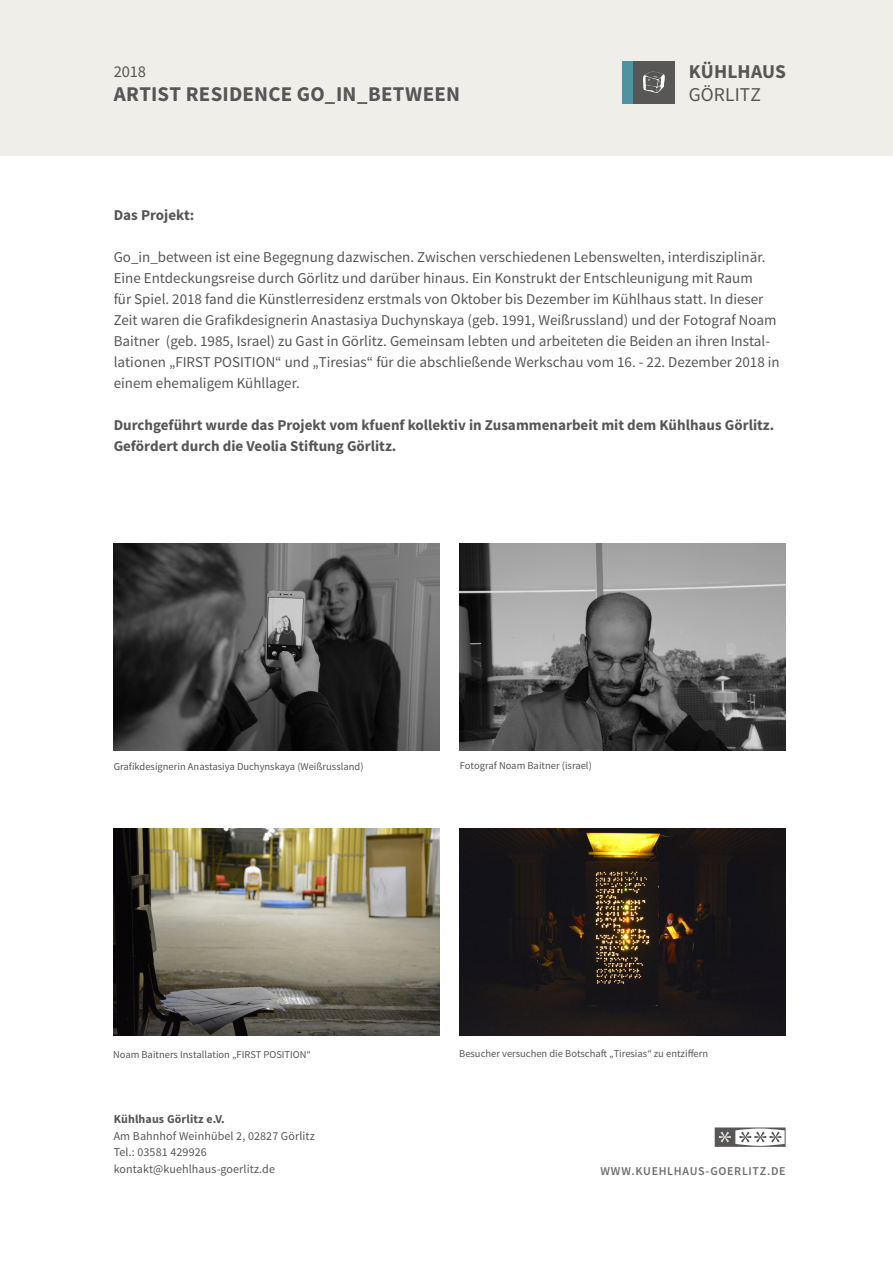
<style>
.page{position:relative;width:893px;height:1263px;background:#fff}
.page>*{position:absolute;margin:0;border:0;box-sizing:border-box;transform-origin:0 0}
.t1{font:700 21px "Source Sans Pro";letter-spacing:.01em;color:#575656}
.t2{font:700 19.65px "Source Sans Pro";letter-spacing:.005em;color:#575656}
.t3{font:19.65px "Source Sans Pro";letter-spacing:.005em;color:#575656}
.t4{font:16.5px "Source Sans Pro";color:#575656}
.t5{font:15px/21px "Source Sans Pro";color:#575656}
.t6{font:700 15px/21px "Source Sans Pro";color:#575656}
.t7{font:12px/16.5px "Source Sans Pro";letter-spacing:.01em;color:#575656}
.t8{font:600 12px "Source Sans Pro";letter-spacing:.055em;color:#706f6f}
.t9{font:700 12px "Source Sans Pro";letter-spacing:.01em;color:#575656}
.t10{font:10.5px "Source Sans Pro";color:#575656}
</style>
<div class="page">
<div style="left:0;top:0;width:893px;height:155px;background:#efeee9"></div>
<div style="left:633px;top:62px;width:42px;height:42px;background:#575756"></div>
<svg style="left:643px;top:71px;width:22px;height:22px"></svg>
<div style="left:622px;top:62px;width:11px;height:42px;background:#4f93a1"></div>
<svg style="left:715px;top:1127px;width:71px;height:20px"></svg>
<img style="left:114px;top:544px;width:325px;height:206px">
<img style="left:460px;top:544px;width:326px;height:206px">
<img style="left:114px;top:828px;width:325px;height:207px">
<img style="left:460px;top:828px;width:326px;height:207px">
<p class="t4" style="left:114px;top:62px;width:34px">2018</p>
<h1 class="t1" style="left:114px;top:81px;width:348px">ARTIST RESIDENCE GO_IN_BETWEEN</h1>
<h2 class="t2" style="left:689px;top:59px;width:99px">KÜHLHAUS</h2>
<h2 class="t3" style="left:689px;top:83px;width:73px">GÖRLITZ</h2>
<p class="t6" style="left:114px;top:205px;width:82px">Das Projekt:</p>
<p class="t5" style="left:114px;top:246px;width:667px">Go_in_between ist eine Begegnung dazwischen. Zwischen verschiedenen Lebenswelten, interdisziplinär.<br>Eine Entdeckungsreise durch Görlitz und darüber hinaus. Ein Konstrukt der Entschleunigung mit Raum<br>für Spiel. 2018 fand die Künstlerresidenz erstmals von Oktober bis Dezember im Kühlhaus statt. In dieser Zeit waren die Grafikdesignerin Anastasiya Duchynskaya (geb. 1991, Weißrussland) und der Fotograf Noam Baitner (geb. 1985, Israel) zu Gast in Görlitz. Gemeinsam lebten und arbeiteten die Beiden an ihren Instal&shy;lationen „FIRST POSITION“ und „Tiresias“ für die abschließende Werkschau vom 16. - 22. Dezember 2018 in einem ehemaligem Kühllager.</p>
<p class="t6" style="left:114px;top:415px;width:662px">Durchgeführt wurde das Projekt vom kfuenf kollektiv in Zusammenarbeit mit dem Kühlhaus Görlitz.<br>Gefördert durch die Veolia Stiftung Görlitz.</p>
<p class="t10" style="left:114px;top:760px;width:251px">Grafikdesignerin Anastasiya Duchynskaya (Weißrussland)</p>
<p class="t10" style="left:460px;top:759px;width:133px">Fotograf Noam Baitner (israel)</p>
<p class="t10" style="left:113px;top:1047px;width:199px">Noam Baitners Installation „FIRST POSITION“</p>
<p class="t10" style="left:459px;top:1047px;width:250px">Besucher versuchen die Botschaft „Tiresias“ zu entziffern</p>
<p class="t9" style="left:114px;top:1111px;width:113px">Kühlhaus Görlitz e.V.</p>
<p class="t7" style="left:114px;top:1127px;width:203px">Am Bahnhof Weinhübel 2, 02827 Görlitz<br>Tel.: 03581 429926 kontakt@kuehlhaus-goerlitz.de</p>
<p class="t8" style="left:600px;top:1164px;width:187px">WWW.KUEHLHAUS-GOERLITZ.DE</p>
</div>
